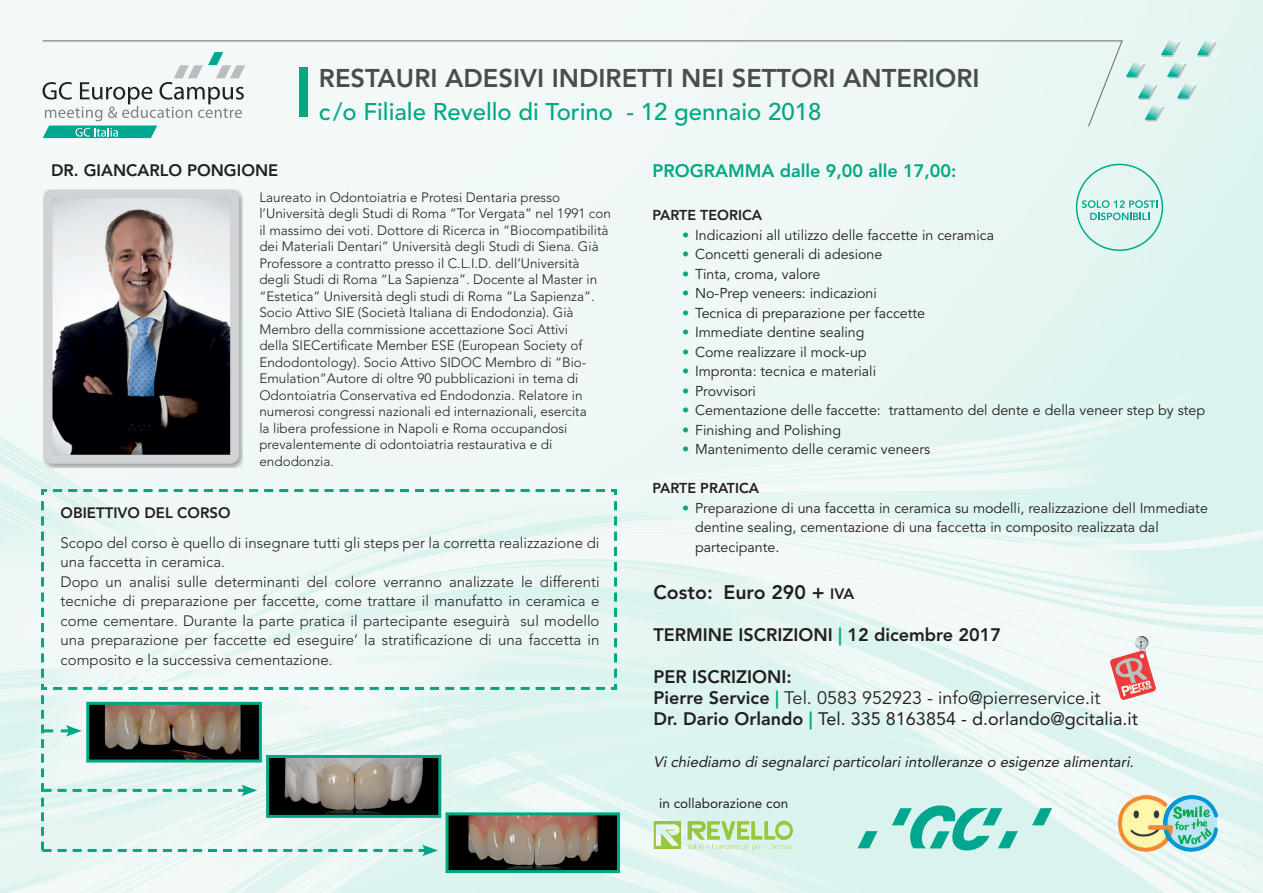
<style>
.page{position:relative;width:1263px;height:893px;background:#fff}
.page>*{position:absolute;margin:0;border:0;box-sizing:border-box;transform-origin:0 0}
.t1{font:800 25.5px "Avenir LT Std";color:#4b4c4d}
.t2{font:500 24px "Avenir LT Std";color:#00a784}
.t3{font:800 19.5px "Avenir LT Std";color:#231f20}
.t4{font:800 18px/21px "Avenir LT Std";color:#231f20}
.t5{font:800 18px "Avenir LT Std";color:#00a784}
.t6{font:800 16.5px "Avenir LT Std";color:#231f20}
.t7{font:300 15px/19.5px "Avenir LT Std";color:#231f20}
.t8{font:italic 15px "Avenir LT Std";color:#231f20}
.t9{font:800 15px "Avenir LT Std";color:#231f20}
.t10{font:14.25px/19.5px "Avenir LT Std";color:#231f20}
.t11{font:800 14.25px "Avenir LT Std";color:#231f20}
.t12{font:300 13.5px/16.5px "Avenir LT Std";color:#231f20}
.t13{font:13.5px "Avenir LT Std";color:#231f20}
.s1{color:#00a784}
.s2{font-size:15px}
.s3{font-weight:400}
</style>
<div class="page">
<img style="left:0;top:0;width:1263px;height:893px">
<svg style="left:43px;top:128px;width:202px;height:10px"></svg>
<svg style="left:1126px;top:62px;width:19px;height:16px"></svg>
<svg style="left:1197px;top:41px;width:19px;height:16px"></svg>
<svg style="left:1161px;top:41px;width:26px;height:37px"></svg>
<svg style="left:1177px;top:84px;width:20px;height:16px"></svg>
<svg style="left:1138px;top:84px;width:26px;height:37px"></svg>
<svg style="left:42px;top:40px;width:1082px;height:88px"></svg>
<div style="left:300px;top:68px;width:8px;height:49px;background:#00a784"></div>
<img style="left:42px;top:189px;width:201px;height:280px">
<img style="left:774px;top:820px;width:19px;height:20px">
<svg style="left:1082px;top:200px;width:75px;height:20px"></svg>
<svg style="left:40px;top:487px;width:578px;height:204px"></svg>
<img style="left:1111px;top:637px;width:45px;height:63px">
<svg style="left:41px;top:687px;width:580px;height:188px"></svg>
<img style="left:1118px;top:795px;width:29px;height:49px">
<svg style="left:1032px;top:808px;width:20px;height:17px"></svg>
<svg style="left:892px;top:805px;width:126px;height:45px;background:#82d4c7"></svg>
<svg style="left:857px;top:831px;width:20px;height:17px"></svg>
<h1 class="t1" style="left:319px;top:63px;width:662px">RESTAURI ADESIVI INDIRETTI NEI SETTORI ANTERIORI</h1>
<h2 class="t2" style="left:319px;top:97px;width:504px">c/o Filiale Revello di Torino - 12 gennaio 2018</h2>
<p class="t6" style="left:51px;top:161px;width:229px">DR. GIANCARLO PONGIONE</p>
<p class="t12" style="left:259px;top:189px;width:353px">Laureato in Odontoiatria e Protesi Dentaria presso l’Università degli Studi di Roma “Tor Vergata” nel 1991 con il massimo dei voti. Dottore di Ricerca in “Biocompatibilità dei Materiali Dentari” Università degli Studi di Siena. Già Professore a contratto presso il C.L.I.D. dell’Università degli Studi di Roma “La Sapienza”. Docente al Master in “Estetica” Università degli studi di Roma “La Sapienza”.<br>Socio Attivo SIE (Società Italiana di Endodonzia). Già Membro della commissione accettazione Soci Attivi<br>della SIECertificate Member ESE (European Society of Endodontology). Socio Attivo SIDOC Membro di “Bio-Emulation”Autore di oltre 90 pubblicazioni in tema di Odontoiatria Conservativa ed Endodonzia. Relatore in numerosi congressi nazionali ed internazionali, esercita<br>la libera professione in Napoli e Roma occupandosi prevalentemente di odontoiatria restaurativa e di endodonzia.</p>
<p class="t9" style="left:61px;top:504px;width:171px">OBIETTIVO DEL CORSO</p>
<p class="t7" style="left:61px;top:533px;width:540px">Scopo del corso è quello di insegnare tutti gli steps per la corretta realizzazione di una faccetta in ceramica.<br>Dopo un analisi sulle determinanti del colore verranno analizzate le differenti tecniche di preparazione per faccette, come trattare il manufatto in ceramica e come cementare. Durante la parte pratica il partecipante eseguirà sul modello una preparazione per faccette ed eseguire’ la stratificazione di una faccetta in composito e la successiva cementazione.</p>
<h3 class="t5" style="left:652px;top:160px;width:305px">PROGRAMMA dalle 9,00 alle 17,00:</h3>
<p class="t11" style="left:652px;top:207px;width:111px">PARTE TEORICA</p>
<p class="t10" style="left:682px;top:225px;width:313px"><span class="s1">•</span> Indicazioni all utilizzo delle faccette in ceramica</p>
<p class="t10" style="left:682px;top:245px;width:202px"><span class="s1">•</span> Concetti generali di adesione</p>
<p class="t10" style="left:682px;top:264px;width:140px"><span class="s1">•</span> Tinta, croma, valore</p>
<p class="t10" style="left:682px;top:284px;width:196px"><span class="s1">•</span> No-Prep veneers: indicazioni</p>
<p class="t10" style="left:682px;top:303px;width:244px"><span class="s1">•</span> Tecnica di preparazione per faccette</p>
<p class="t10" style="left:682px;top:323px;width:184px"><span class="s1">•</span> Immediate dentine sealing</p>
<p class="t10" style="left:682px;top:342px;width:186px"><span class="s1">•</span> Come realizzare il mock-up</p>
<p class="t10" style="left:682px;top:362px;width:195px"><span class="s1">•</span> Impronta: tecnica e materiali</p>
<p class="t10" style="left:682px;top:381px;width:75px"><span class="s1">•</span> Provvisori</p>
<p class="t10" style="left:682px;top:401px;width:524px"><span class="s1">•</span> Cementazione delle faccette: trattamento del dente e della veneer step by step</p>
<p class="t10" style="left:682px;top:420px;width:160px"><span class="s1">•</span> Finishing and Polishing</p>
<p class="t10" style="left:682px;top:440px;width:249px"><span class="s1">•</span> Mantenimento delle ceramic veneers</p>
<p class="t11" style="left:652px;top:480px;width:108px">PARTE PRATICA</p>
<p class="t10" style="left:695px;top:498px;width:514px;text-indent:-13px"><span class="s1">•</span> Preparazione di una faccetta in ceramica su modelli, realizzazione dell Immediate dentine sealing, cementazione di una faccetta in composito realizzata dal partecipante.</p>
<h3 class="t3" style="left:654px;top:581px;width:202px">Costo: Euro 290 + <span class="s2">IVA</span></h3>
<h3 class="t4" style="left:654px;top:625px;width:349px">TERMINE ISCRIZIONI <span class="s1">|</span> 12 dicembre 2017</h3>
<h3 class="t4" style="left:654px;top:667px;width:486px">PER ISCRIZIONI:<br>Pierre Service <span class="s1">|</span> <span class="s3">Tel. 0583 952923 - info@pierreservice.it<br></span>Dr. Dario Orlando <span class="s1">|</span> <span class="s3">Tel. 335 8163854 - d.orlando@gcitalia.it</span></h3>
<p class="t8" style="left:654px;top:753px;width:485px">Vi chiediamo di segnalarci particolari intolleranze o esigenze alimentari.</p>
<p class="t13" style="left:659px;top:796px;width:131px">in collaborazione con</p>
</div>
